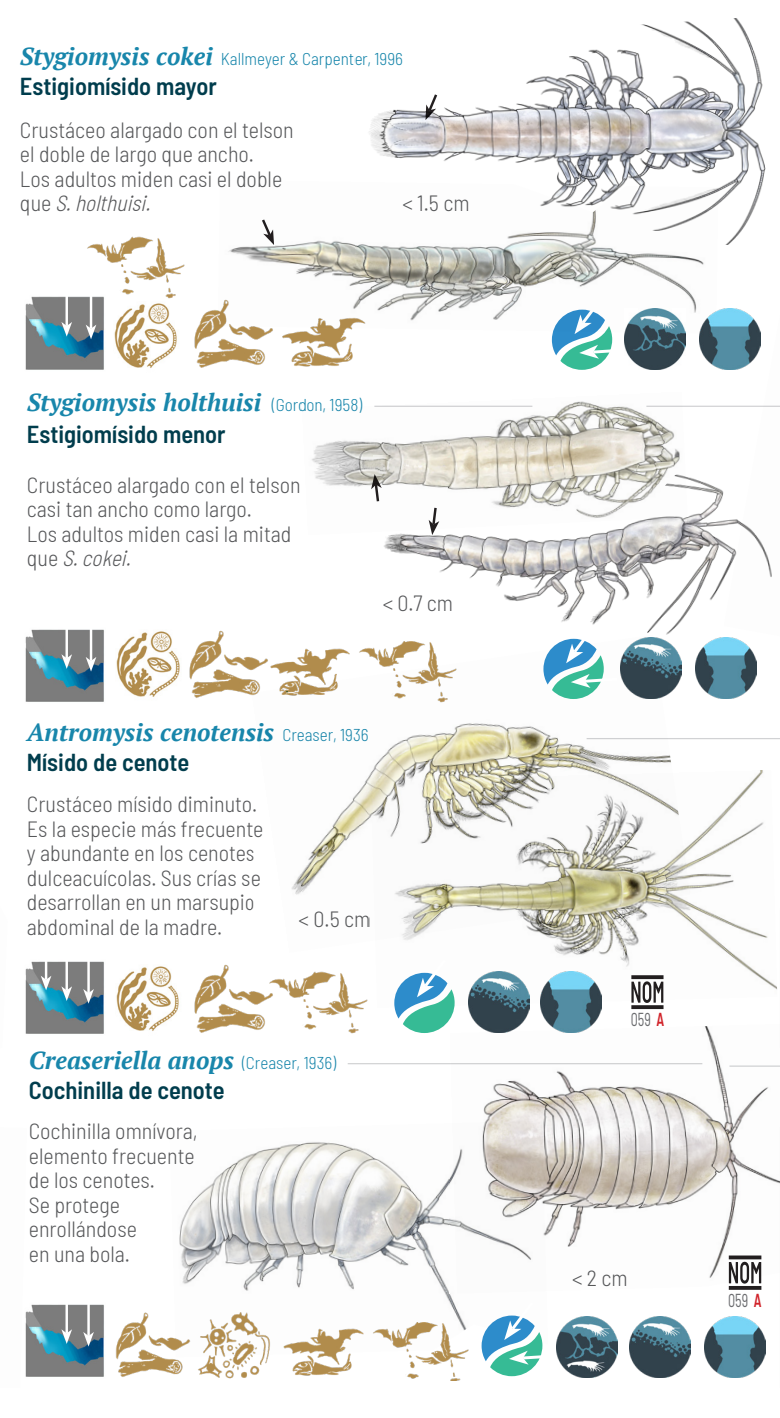
<style>
.page{position:relative;width:780px;height:1418px;background:#fff}
.page>*{position:absolute;margin:0;border:0;box-sizing:border-box;transform-origin:0 0}
.t1{font:italic 700 24.5px "PT Serif";color:#1886ab}
.t2{font:600 semi-condensed 24.5px "Barlow";color:#003d4d}
.t3{font:300 semi-condensed 22px/24.5px "Barlow";color:#57585a}
.t4{font:semi-condensed 18.75px "Barlow";color:#6c6d70;scale:.75 1}
.t5{font:300 semi-condensed 17.25px "Barlow";color:#1886ab}
.s1{font-family:"PT Serif";font-weight:700;font-style:italic;font-stretch:normal;font-size:24.5px}
.s2{font-style:italic}
.s3{font-family:"Barlow";font-weight:300;font-style:normal;font-stretch:semi-condensed;font-size:17.25px}
.s4{font-weight:600;color:#d1232a}
</style>
<div class="page">
<img style="left:179px;top:1142px;width:284px;height:180px">
<img style="left:114px;top:303px;width:63px;height:65px">
<img style="left:116px;top:631px;width:64px;height:66px">
<img style="left:116px;top:966px;width:63px;height:65px">
<img style="left:194px;top:310px;width:70px;height:58px">
<img style="left:189px;top:630px;width:62px;height:68px">
<img style="left:194px;top:964px;width:70px;height:69px">
<img style="left:87px;top:236px;width:98px;height:63px">
<img style="left:264px;top:971px;width:104px;height:63px">
<img style="left:264px;top:333px;width:89px;height:34px">
<svg style="left:552px;top:333px;width:61px;height:37px"></svg>
<hr style="left:631px;top:1005px;width:32px;height:4px;background:#231f20">
<img style="left:251px;top:647px;width:431px;height:248px">
<img style="left:371px;top:769px;width:406px;height:238px">
<img style="left:311px;top:401px;width:369px;height:86px">
<img style="left:375px;top:461px;width:397px;height:203px">
<img style="left:218px;top:240px;width:479px;height:93px">
<img style="left:356px;top:18px;width:410px;height:248px">
<img style="left:624px;top:309px;width:61px;height:61px">
<img style="left:620px;top:637px;width:61px;height:61px">
<img style="left:468px;top:971px;width:61px;height:51px">
<img style="left:699px;top:309px;width:61px;height:61px">
<img style="left:695px;top:637px;width:61px;height:61px">
<img style="left:540px;top:971px;width:61px;height:51px">
<svg style="left:481px;top:1315px;width:76px;height:61px"></svg>
<img style="left:115px;top:1310px;width:77px;height:67px">
<img style="left:192px;top:1308px;width:83px;height:71px">
<img style="left:376px;top:1322px;width:93px;height:58px">
<img style="left:266px;top:1324px;width:110px;height:53px">
<img style="left:449px;top:1022px;width:331px;height:271px">
<img style="left:629px;top:1316px;width:61px;height:61px">
<img style="left:557px;top:1316px;width:60px;height:61px">
<img style="left:704px;top:1316px;width:61px;height:61px">
<svg style="left:543px;top:622px;width:77px;height:77px"></svg>
<svg style="left:394px;top:956px;width:60px;height:77px"></svg>
<img style="left:25px;top:293px;width:83px;height:77px">
<hr style="left:65px;top:290px;width:3px;height:36px;background:#fff">
<svg style="left:61px;top:322px;width:11px;height:14px"></svg>
<hr style="left:90px;top:292px;width:2px;height:36px;background:#fff">
<svg style="left:86px;top:324px;width:10px;height:15px"></svg>
<img style="left:25px;top:629px;width:79px;height:73px">
<hr style="left:65px;top:622px;width:3px;height:36px;background:#fff">
<svg style="left:61px;top:654px;width:11px;height:15px"></svg>
<hr style="left:90px;top:624px;width:2px;height:37px;background:#fff">
<svg style="left:86px;top:657px;width:10px;height:14px"></svg>
<img style="left:25px;top:961px;width:79px;height:73px">
<hr style="left:65px;top:954px;width:3px;height:36px;background:#fff">
<svg style="left:61px;top:986px;width:11px;height:15px"></svg>
<hr style="left:87px;top:956px;width:3px;height:36px;background:#fff">
<svg style="left:83px;top:989px;width:11px;height:14px"></svg>
<img style="left:25px;top:1304px;width:79px;height:73px">
<hr style="left:65px;top:1297px;width:3px;height:36px;background:#fff">
<svg style="left:61px;top:1329px;width:11px;height:14px"></svg>
<hr style="left:87px;top:1299px;width:3px;height:36px;background:#fff">
<svg style="left:83px;top:1331px;width:11px;height:15px"></svg>
<hr style="left:45px;top:943px;width:2px;height:36px;background:#fff">
<svg style="left:41px;top:975px;width:10px;height:15px"></svg>
<hr style="left:374px;top:405px;width:158px;height:2px;background:#d1d2d4">
<hr style="left:586px;top:738px;width:194px;height:1px;background:#d1d2d4">
<hr style="left:348px;top:1063px;width:354px;height:1px;background:#d1d2d4">
<hr style="left:729px;top:1065px;width:51px;height:1px;background:#d1d2d4">
<hr style="left:646px;top:405px;width:134px;height:2px;background:#d1d2d4">
<svg style="left:371px;top:474px;width:11px;height:30px"></svg>
<svg style="left:428px;top:505px;width:11px;height:30px"></svg>
<svg style="left:260px;top:219px;width:14px;height:26px"></svg>
<svg style="left:425px;top:92px;width:14px;height:28px"></svg>
<img style="left:779px;top:1022px;width:1px;height:36px">
<img style="left:779px;top:1117px;width:1px;height:176px">
<p class="t5" style="left:20px;top:47px;width:384px"><span class="s1">Stygiomysis cokei</span> Kallmeyer &amp; Carpenter, 1996</p>
<p class="t2" style="left:20px;top:68px;width:198px">Estigiomísido mayor</p>
<p class="t3" style="left:20px;top:116px;width:275px">Crustáceo alargado con el telson el doble de largo que ancho.<br>Los adultos miden casi el doble que <span class="s2">S.holthuisi.</span></p>
<p class="t3" style="left:402px;top:189px;width:69px">&lt; 1.5 cm</p>
<p class="t1" style="left:27px;top:386px;width:337px">Stygiomysis holthuisi <span class="s3">(Gordon, 1958)</span></p>
<p class="t2" style="left:27px;top:416px;width:200px">Estigiomísido menor</p>
<p class="t3" style="left:27px;top:471px;width:275px">Crustáceo alargado con el telson casi tan ancho como largo.<br>Los adultos miden casi la mitad que <span class="s2">S.cokei.</span></p>
<p class="t3" style="left:382px;top:589px;width:72px">&lt; 0.7 cm</p>
<p class="t1" style="left:27px;top:716px;width:343px">Antromysis cenotensis <span class="s3">Creaser, 1936</span></p>
<p class="t2" style="left:27px;top:744px;width:164px">Mísido de cenote</p>
<p class="t3" style="left:27px;top:790px;width:238px">Crustáceo mísido diminuto.<br>Es la especie más frecuente y abundante en los cenotes dulceacuícolas. Sus crías se desarrollan en un marsupio abdominal de la madre.</p>
<p class="t3" style="left:298px;top:905px;width:73px">&lt; 0.5 cm</p>
<p class="t1" style="left:29px;top:1044px;width:309px">Creaseriella anops <span class="s3">(Creaser, 1936)</span></p>
<p class="t2" style="left:29px;top:1071px;width:197px">Cochinilla de cenote</p>
<p class="t3" style="left:29px;top:1117px;width:170px">Cochinilla omnívora, elemento frecuente de los cenotes.<br>Se protege enrollándose<br>en una bola.</p>
<p class="t4" style="left:630px;top:1005px;width:46px">059 <span class="s4">A</span></p>
<p class="t3" style="left:572px;top:1263px;width:57px">&lt; 2 cm</p>
<p class="t4" style="left:728px;top:1286px;width:46px">059 <span class="s4">A</span></p>
</div>
